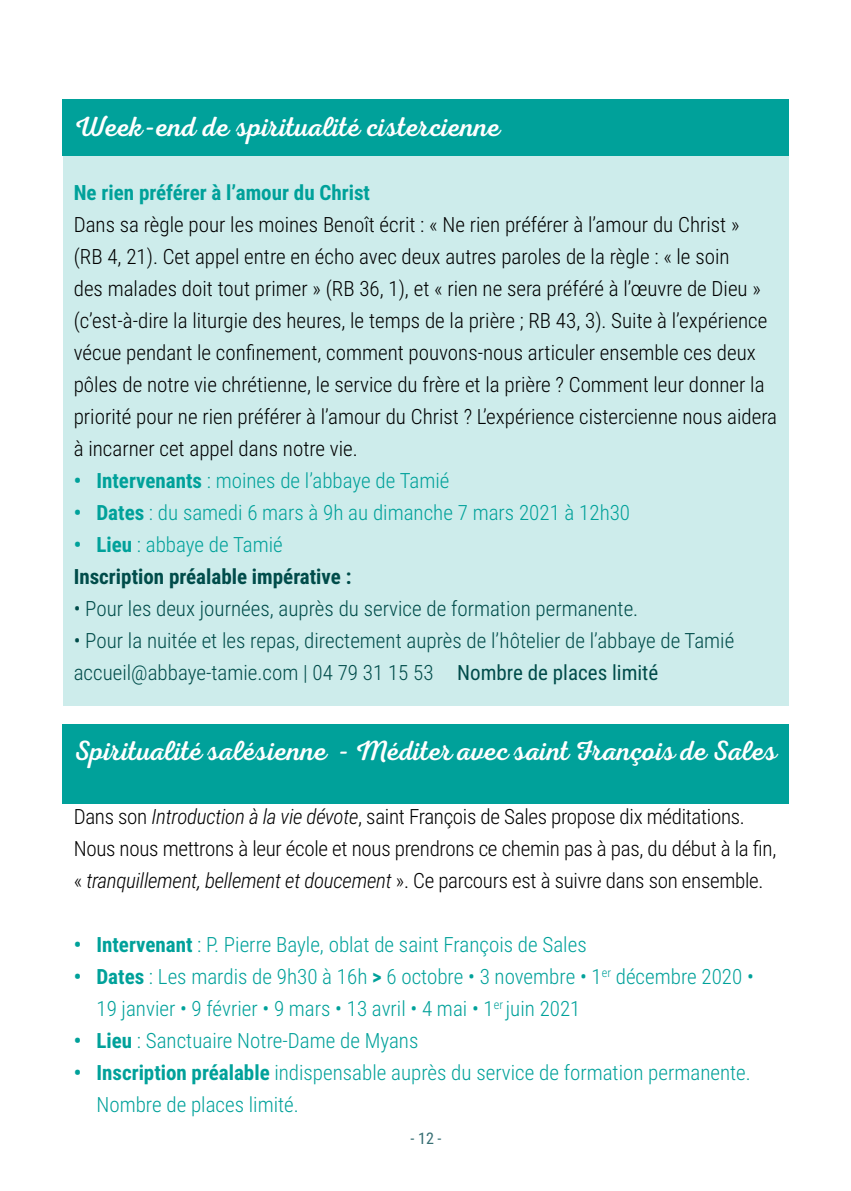
<style>
.page{position:relative;width:851px;height:1191px;background:#fff}
.page>*{position:absolute;margin:0;border:0;box-sizing:border-box;transform-origin:0 0}
.t1{font:28px "Nexa Script";color:#fff}
.t2{font:300 21px/32px "Roboto Condensed";color:#000}
.t3{font:300 21px/32px "Roboto Condensed";color:#00a19a}
.t4{font:300 21px/32px "Roboto Condensed";color:#004c4a}
.t5{font:700 21px/32px "Roboto Condensed";color:#004c4a}
.t6{font:700 21px "Roboto Condensed";color:#00a19a}
.t7{font:16px "Roboto Condensed";color:#376e73}
.s1{font-weight:700}
.s2{color:#00a19a}
.s3{font-weight:300;color:#00a19a}
.s4{font-weight:400}
.s5{font-style:italic}
</style>
<div class="page">
<div style="left:63px;top:102px;width:724px;height:603px;background:#cdeceb"></div>
<div style="left:62px;top:99px;width:726px;height:57px;background:#00a19a"></div>
<div style="left:62px;top:723px;width:726px;height:57px;background:#00a19a"></div>
<div style="left:62px;top:765px;width:726px;height:38px;background:#00a19a"></div>
<h1 class="t1" style="left:74px;top:110px;width:428px">Week-end de spiritualité cistercienne</h1>
<p class="t6" style="left:74px;top:178px;width:298px">Ne rien préférer à l’amour du Christ</p>
<p class="t2" style="left:74px;top:208px;width:704px">Dans sa règle pour les moines Benoît écrit : « Ne rien préférer à l’amour du Christ »<br>(RB 4, 21). Cet appel entre en écho avec deux autres paroles de la règle : « le soin<br>des malades doit tout primer » (RB 36, 1), et « rien ne sera préféré à l’œuvre de Dieu » (c’est-à-dire la liturgie des heures, le temps de la prière ; RB 43, 3). Suite à l’expérience vécue pendant le confinement, comment pouvons-nous articuler ensemble ces deux pôles de notre vie chrétienne, le service du frère et la prière ? Comment leur donner la priorité pour ne rien préférer à l’amour du Christ ? L’expérience cistercienne nous aidera à incarner cet appel dans notre vie.</p>
<p class="t3" style="left:74px;top:464px;width:377px"><span class="s1">• Intervenants</span> : moines de l’abbaye de Tamié</p>
<p class="t3" style="left:74px;top:496px;width:558px"><span class="s1">• Dates</span> : du samedi 6 mars à 9h au dimanche 7 mars 2021 à 12h30</p>
<p class="t5" style="left:74px;top:528px;width:279px"><span class="s2">• Lieu</span> <span class="s3">: abbaye de Tamié<br></span>Inscription préalable impérative :</p>
<p class="t4" style="left:74px;top:592px;width:566px">• Pour les deux journées, auprès du service de formation permanente.</p>
<p class="t4" style="left:74px;top:624px;width:662px">• Pour la nuitée et les repas, directement auprès de l’hôtelier de l’abbaye de Tamié accueil@abbaye-tamie.com | 04 79 31 15 53 <span class="s4">Nombre de places limité</span></p>
<h1 class="t1" style="left:74px;top:734px;width:704px">Spiritualité salésienne - Méditer avec saint François de Sales</h1>
<p class="t2" style="left:74px;top:800px;width:704px">Dans son <span class="s5">Introduction à la vie dévote</span>, saint François de Sales propose dix méditations.<br>Nous nous mettrons à leur école et nous prendrons ce chemin pas à pas, du début à la fin, « <span class="s5">tranquillement, bellement et doucement</span> ». Ce parcours est à suivre dans son ensemble.</p>
<p class="t3" style="left:74px;top:928px;width:514px"><span class="s1">• Intervenant</span> : P. Pierre Bayle, oblat de saint François de Sales</p>
<p class="t3" style="left:96px;top:960px;width:658px;text-indent:-23px"><span class="s1">• Dates</span> : Les mardis de 9h30 à 16h <span class="s1">&gt;</span> 6 octobre • 3 novembre • 1<sup>er</sup> décembre 2020 •<br>19 janvier • 9 février • 9 mars • 13 avril • 4 mai • 1<sup>er</sup> juin 2021</p>
<p class="t3" style="left:74px;top:1024px;width:346px"><span class="s1">• Lieu</span> : Sanctuaire Notre-Dame de Myans</p>
<p class="t3" style="left:96px;top:1056px;width:656px;text-indent:-23px"><span class="s1">• Inscription préalable</span> indispensable auprès du service de formation permanente.<br>Nombre de places limité.</p>
<p class="t7" style="left:410px;top:1127px;width:33px">- 12 -</p>
</div>
